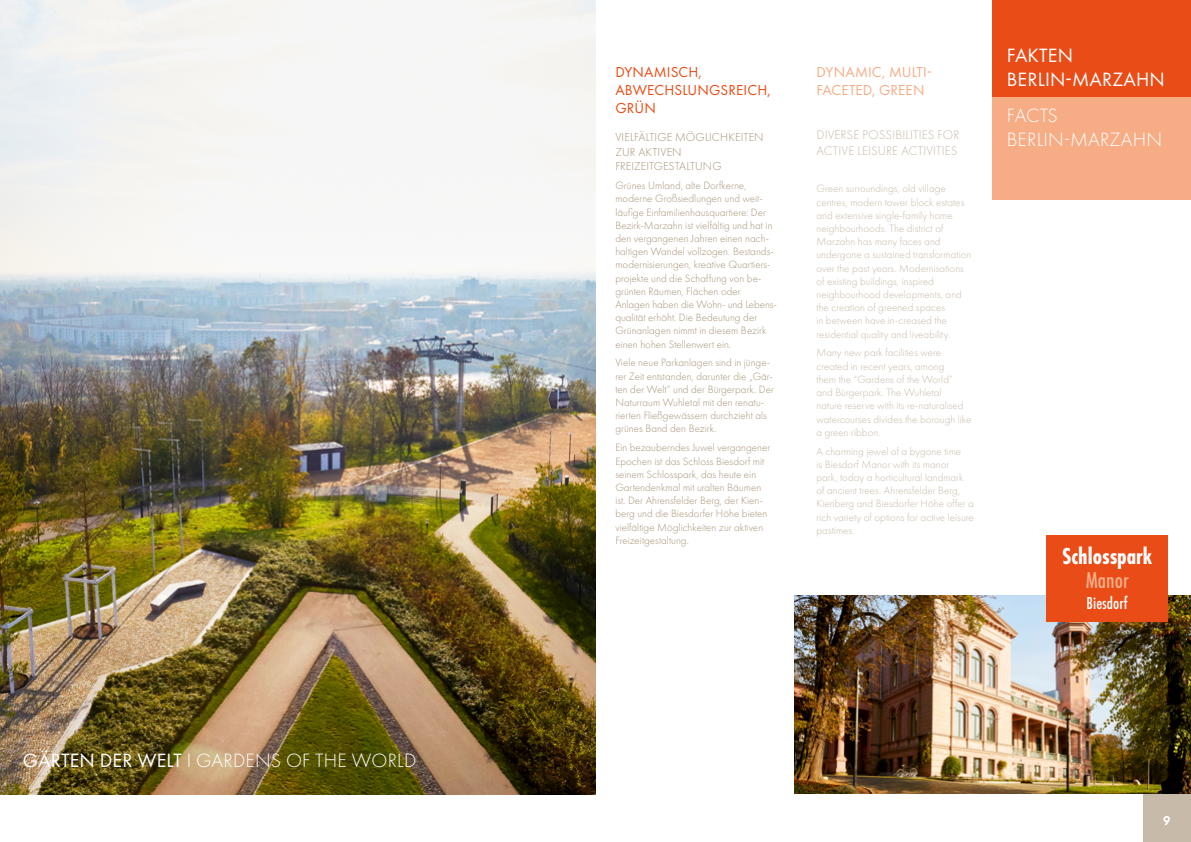
<style>
.page{position:relative;width:1191px;height:842px;background:#fff}
.page>*{position:absolute;margin:0;border:0;box-sizing:border-box;transform-origin:0 0}
.t1{font:700 24px "Futura PT Cond";color:#fff}
.t2{font:500 24px "Futura PT Cond";color:#f6ad86}
.t3{font:300 20px/24px "Futura PT";letter-spacing:.01em;color:#fff}
.t4{font:20px/24px "Futura PT";letter-spacing:.01em;color:#fff}
.t5{font:500 18px "Futura PT Cond";color:#fff}
.t6{font:15px/18px "Futura PT";letter-spacing:.01em;color:#e94c16}
.t7{font:15px/18px "Futura PT";letter-spacing:.01em;color:#f6ad86}
.t8{font:300 13px/15.6px "Futura PT";letter-spacing:.01em;color:#c7baa8}
.t9{font:500 13px "Futura PT";color:#fff}
.t10{font:300 12px/14.4px "Futura PT";letter-spacing:.01em;color:#a69275}
.t11{font:300 11px/13.2px "Futura PT";letter-spacing:.005em;color:#a69275}
.t12{font:300 11px/13.2px "Futura PT";letter-spacing:.005em;color:#c7baa8}
.s1{font-weight:400}
</style>
<div class="page">
<div style="left:1142px;top:794px;width:49px;height:48px;background:#c7baa8"></div>
<img style="left:0;top:0;width:595px;height:794px">
<img style="left:794px;top:595px;width:397px;height:199px">
<div style="left:1046px;top:535px;width:122px;height:87px;background:#e94c16"></div>
<div style="left:992px;top:0;width:199px;height:97px;background:#e94c16"></div>
<div style="left:992px;top:97px;width:199px;height:102px;background:#f6ad86"></div>
<h2 class="t3" style="left:23px;top:748px;width:395px"><span class="s1">GÄRTEN DER WELT</span> I GARDENS OF THE WORLD</h2>
<h3 class="t6" style="left:615px;top:63px;width:157px">DYNAMISCH,<br>ABWECHSLUNGSREICH,<br>GRÜN</h3>
<p class="t10" style="left:615px;top:130px;width:150px">VIELFÄLTIGE MÖGLICHKEITEN<br>ZUR AKTIVEN<br>FREIZEITGESTALTUNG</p>
<p class="t11" style="left:615px;top:179px;width:163px">Grünes Umland, alte Dorfkerne, moderne Großsiedlungen und weit&shy;läufige Einfamilienhausquartiere: Der Bezirk-Marzahn ist vielfältig und hat in den vergangenen Jahren einen nach&shy;haltigen Wandel vollzogen. Bestands&shy;modernisierungen, kreative Quartiers&shy;projekte und die Schaffung von be&shy;grünten Räumen, Flächen oder Anlagen haben die Wohn- und Lebens&shy;qualität erhöht. Die Bedeutung der Grünanlagen nimmt in diesem Bezirk einen hohen Stellenwert ein.</p>
<p class="t11" style="left:615px;top:356px;width:160px">Viele neue Parkanlagen sind in jünge&shy;rer Zeit entstanden, darunter die „Gär&shy;ten der Welt“ und der Bürgerpark. Der Naturraum Wuhletal mit den renatu&shy;rierten Fließgewässern durchzieht als grünes Band den Bezirk.</p>
<p class="t11" style="left:615px;top:441px;width:156px">Ein bezauberndes Juwel vergangener Epochen ist das Schloss Biesdorf mit seinem Schlosspark, das heute ein Gartendenkmal mit uralten Bäumen ist. Der Ahrensfelder Berg, der Kien&shy;berg und die Biesdorfer Höhe bieten vielfältige Möglichkeiten zur aktiven Freizeitgestaltung.</p>
<h3 class="t7" style="left:816px;top:63px;width:117px">DYNAMIC, MULTI-<br>FACETED, GREEN</h3>
<p class="t8" style="left:816px;top:127px;width:144px">DIVERSE POSSIBILITIES FOR<br>ACTIVE LEISURE ACTIVITIES</p>
<p class="t12" style="left:816px;top:182px;width:156px">Green surroundings, old village centres, modern tower block estates and extensive single-family home neighbourhoods. The district of Marzahn has many faces and undergone a sustained transformation over the past years. Modernisations of existing buildings, inspired neighbourhood developments, and the creation of greened spaces<br>in between have in-creased the residential quality and liveability.</p>
<p class="t12" style="left:816px;top:346px;width:156px">Many new park facilities were created in recent years, among<br>them the “Gardens of the World” and Bürgerpark. The Wuhletal<br>nature reserve with its re-naturalised watercourses divides the borough like a green ribbon.</p>
<p class="t12" style="left:816px;top:444px;width:159px">A charming jewel of a bygone time<br>is Biesdorf Manor with its manor<br>park, today a horticultural landmark of ancient trees. Ahrensfelder Berg,<br>Kienberg and Biesdorfer Höhe offer a rich variety of options for active leisure pastimes.</p>
<h2 class="t4" style="left:1006px;top:43px;width:159px">FAKTEN<br>BERLIN-MARZAHN</h2>
<h2 class="t3" style="left:1006px;top:103px;width:157px">FACTS<br>BERLIN-MARZAHN</h2>
<h1 class="t1" style="left:1062px;top:542px;width:92px">Schlosspark</h1>
<h1 class="t2" style="left:1085px;top:565px;width:44px">Manor</h1>
<h3 class="t5" style="left:1086px;top:593px;width:43px">Biesdorf</h3>
<p class="t9" style="left:1163px;top:813px;width:9px">9</p>
</div>
